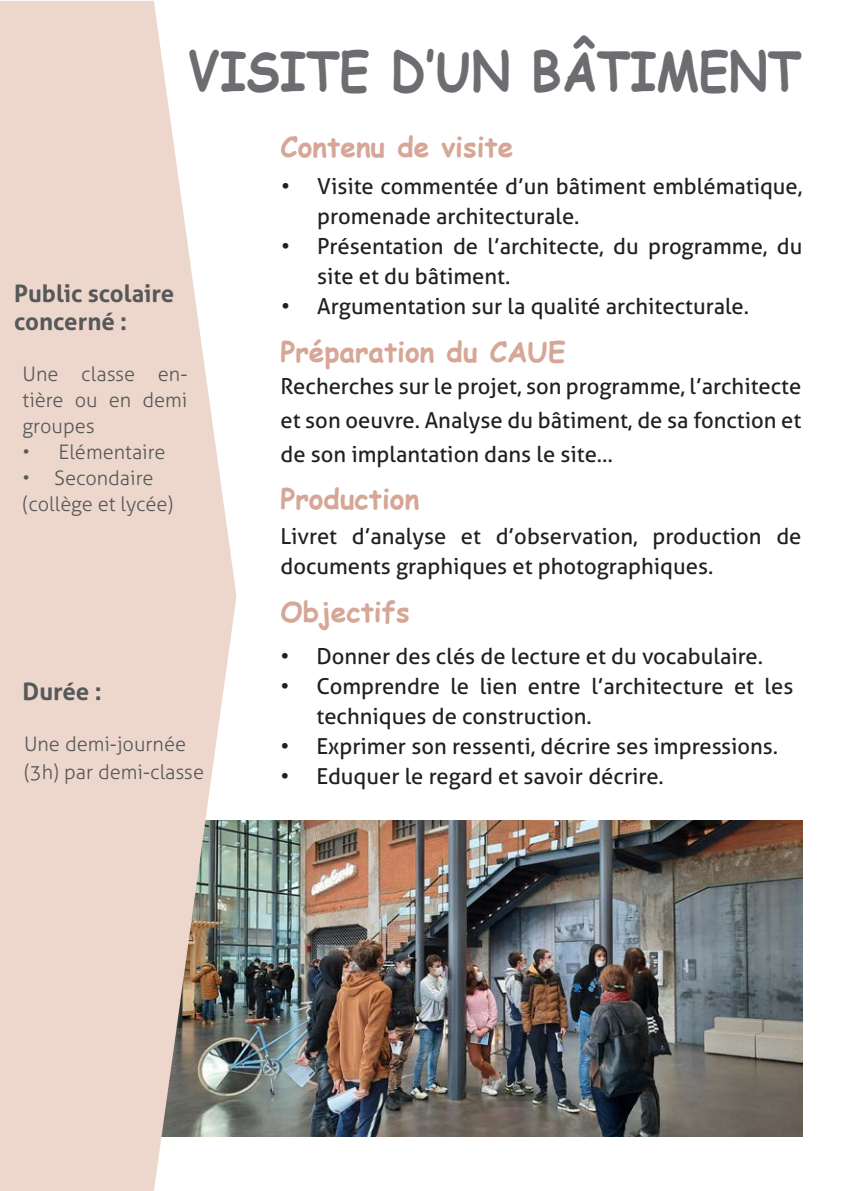
<style>
.page{position:relative;width:842px;height:1191px;background:#fff}
.page>*{position:absolute;margin:0;border:0;box-sizing:border-box;transform-origin:0 0}
.t1{font:700 54px "Comic Sans MS";color:#6c6d70;scale:.89 1}
.t2{font:700 28px "Comic Sans MS";color:#d6a696}
.t3{font:700 24px/28.8px "Aller";color:#57585a}
.t4{font:22px/30px "Aller";color:#231f20}
.t5{font:300 20px/26px "Aller";color:#57585a}
</style>
<div class="page">
<img style="left:236px;top:820px;width:566px;height:316px">
<svg style="left:0;top:1px;width:236px;height:1190px;background:#e8d5cc"></svg>
<h1 class="t1" style="left:188px;top:32px;width:691px">VISITE D’UN BÂTIMENT</h1>
<p class="t3" style="left:14px;top:278px;width:162px">Public scolaire concerné :</p>
<p class="t5" style="left:23px;top:361px;width:166px;text-align:justify">Une classe en&shy;tière ou en demi groupes</p>
<p class="t5" style="left:23px;top:439px;width:144px">• Elémentaire</p>
<p class="t5" style="left:23px;top:465px;width:152px">• Secondaire (collège et lycée)</p>
<p class="t3" style="left:23px;top:677px;width:81px">Durée :</p>
<p class="t5" style="left:24px;top:730px;width:182px;line-height:28px">Une demi-journée (3h) par demi-classe</p>
<p class="t2" style="left:280px;top:126px;width:234px">Contenu de visite</p>
<p class="t4" style="left:317px;top:171px;width:487px;text-indent:-36px">• Visite commentée d’un bâtiment emblématique, promenade architecturale.</p>
<p class="t4" style="left:317px;top:231px;width:487px;text-indent:-36px">• Présentation de l’architecte, du programme, du site et du bâtiment.</p>
<p class="t4" style="left:281px;top:291px;width:469px">• Argumentation sur la qualité architecturale.</p>
<p class="t2" style="left:280px;top:331px;width:287px">Préparation du CAUE</p>
<p class="t4" style="left:280px;top:369px;width:522px;line-height:34px;text-align:justify">Recherches sur le projet, son programme, l’architecte et son oeuvre. Analyse du bâtiment, de sa fonction et de son implantation dans le site…</p>
<p class="t2" style="left:280px;top:477px;width:140px">Production</p>
<p class="t4" style="left:280px;top:521px;width:522px">Livret d’analyse et d’observation, production de documents graphiques et photographiques.</p>
<p class="t2" style="left:280px;top:591px;width:131px">Objectifs</p>
<p class="t4" style="left:280px;top:641px;width:484px">• Donner des clés de lecture et du vocabulaire.</p>
<p class="t4" style="left:316px;top:671px;width:478px;text-indent:-36px">• Comprendre le lien entre l’architecture et les techniques de construction.</p>
<p class="t4" style="left:280px;top:731px;width:499px">• Exprimer son ressenti, décrire ses impressions.</p>
<p class="t4" style="left:280px;top:761px;width:385px">• Eduquer le regard et savoir décrire.</p>
</div>
